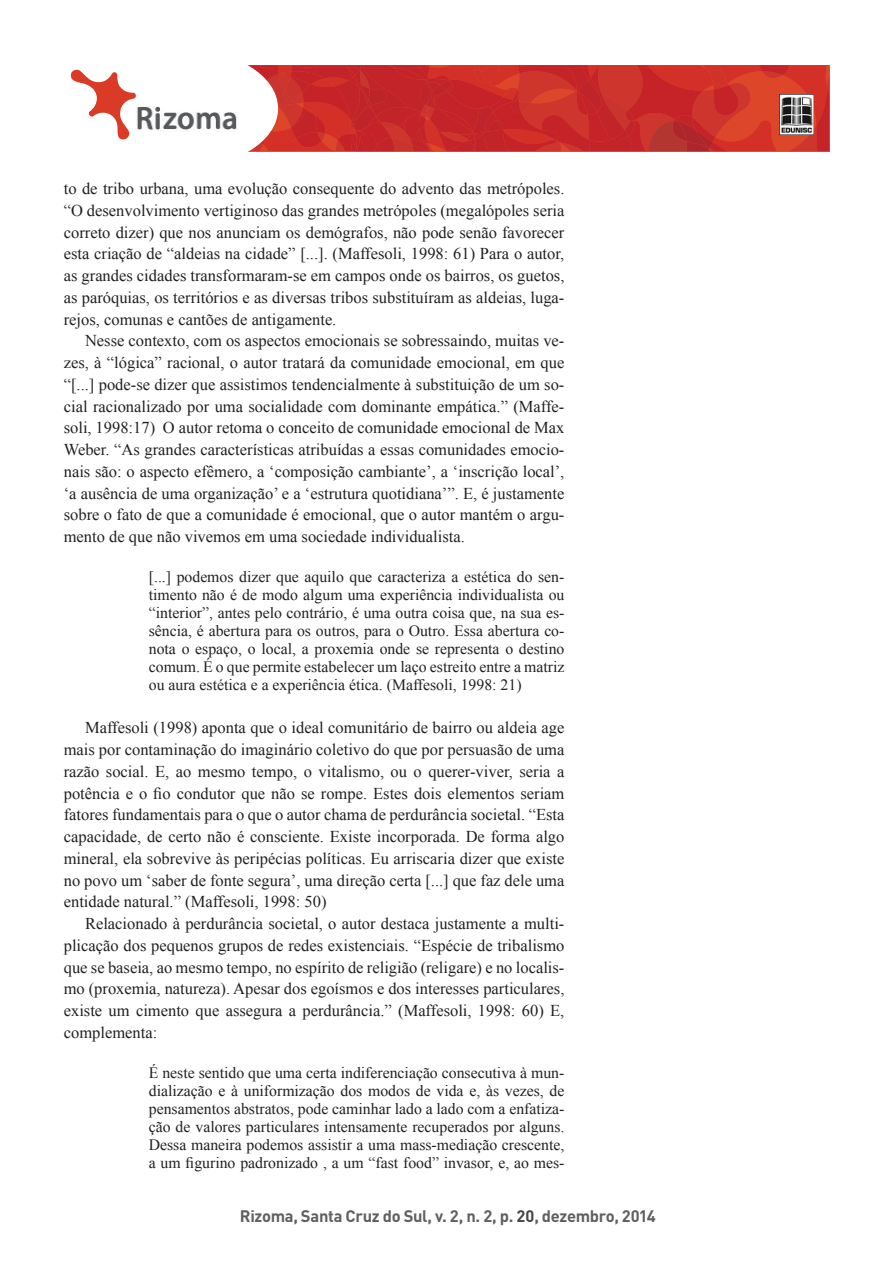
<style>
.page{position:relative;width:893px;height:1263px;background:#fff}
.page>*{position:absolute;margin:0;border:0;box-sizing:border-box;transform-origin:0 0}
.t1{font:16.5px/21.8px "Times New Roman";color:#231f20;text-align:justify}
.t2{font:700 16.5px "DIN Pro";letter-spacing:-.02em;color:#5f5f62}
.t3{font:15.75px/18px "Times New Roman";color:#231f20;text-align:justify}
.s1{color:#454647}
</style>
<div class="page">
<svg style="left:247px;top:65px;width:582px;height:87px;background:#cb2f2b"></svg>
<div style="left:88px;top:52px;width:187px;height:113px;background:#fff;border-radius:50%"></div>
<div style="left:85px;top:49px;width:193px;height:119px;border:6px solid #fff;border-radius:50%"></div>
<img style="left:780px;top:95px;width:33px;height:40px">
<img style="left:136px;top:107px;width:102px;height:24px">
<svg style="left:70px;top:69px;width:66px;height:71px"></svg>
<p class="t1" style="left:64px;top:177px;width:502px">to de tribo urbana, uma evolução consequente do advento das metrópoles. “O desenvolvimento vertiginoso das grandes metrópoles (megalópoles seria correto dizer) que nos anunciam os demógrafos, não pode senão favorecer esta criação de “aldeias na cidade” [...]. (Maffesoli, 1998: 61) Para o autor, as grandes cidades transformaram-se em campos onde os bairros, os guetos, as paróquias, os territórios e as diversas tribos substituíram as aldeias, luga&shy;rejos, comunas e cantões de antigamente.</p>
<p class="t1" style="left:64px;top:330px;width:502px;text-indent:21px">Nesse contexto, com os aspectos emocionais se sobressaindo, muitas ve&shy;zes, à “lógica” racional, o autor tratará da comunidade emocional, em que “[...] pode-se dizer que assistimos tendencialmente à substituição de um so&shy;cial racionalizado por uma socialidade com dominante empática.” (Maffe&shy;soli, 1998:17) O autor retoma o conceito de comunidade emocional de Max Weber. “As grandes características atribuídas a essas comunidades emocio&shy;nais são: o aspecto efêmero, a ‘composição cambiante’, a ‘inscrição local’, ‘a ausência de uma organização’ e a ‘estrutura quotidiana’”. E, é justamente sobre o fato de que a comunidade é emocional, que o autor mantém o argu&shy;mento de que não vivemos em uma sociedade individualista.</p>
<p class="t3" style="left:149px;top:567px;width:417px">[...] podemos dizer que aquilo que caracteriza a estética do sen&shy;timento não é de modo algum uma experiência individualista ou “interior”, antes pelo contrário, é uma outra coisa que, na sua es&shy;sência, é abertura para os outros, para o Outro. Essa abertura co&shy;nota o espaço, o local, a proxemia onde se representa o destino comum. É o que permite estabelecer um laço estreito entre a matriz ou aura estética e a experiência ética. (Maffesoli, 1998: 21)</p>
<p class="t1" style="left:64px;top:717px;width:502px;text-indent:21px">Maffesoli (1998) aponta que o ideal comunitário de bairro ou aldeia age mais por contaminação do imaginário coletivo do que por persuasão de uma razão social. E, ao mesmo tempo, o vitalismo, ou o querer-viver, seria a potência e o fio condutor que não se rompe. Estes dois elementos seriam fatores fundamentais para o que o autor chama de perdurância societal. “Esta capacidade, de certo não é consciente. Existe incorporada. De forma algo mineral, ela sobrevive às peripécias políticas. Eu arriscaria dizer que existe no povo um ‘saber de fonte segura’, uma direção certa [...] que faz dele uma entidade natural.” (Maffesoli, 1998: 50)</p>
<p class="t1" style="left:64px;top:912px;width:502px;text-indent:21px">Relacionado à perdurância societal, o autor destaca justamente a multi&shy;plicação dos pequenos grupos de redes existenciais. “Espécie de tribalismo que se baseia, ao mesmo tempo, no espírito de religião (religare) e no localis&shy;mo (proxemia, natureza). Apesar dos egoísmos e dos interesses particulares, existe um cimento que assegura a perdurância.” (Maffesoli, 1998: 60) E, complementa:</p>
<p class="t3" style="left:149px;top:1063px;width:417px">É neste sentido que uma certa indiferenciação consecutiva à mun&shy;dialização e à uniformização dos modos de vida e, às vezes, de pensamentos abstratos, pode caminhar lado a lado com a enfatiza&shy;ção de valores particulares intensamente recuperados por alguns.<br>Dessa maneira podemos assistir a uma mass-mediação crescente, a um figurino padronizado , a um “fast food” invasor, e, ao mes-</p>
<p class="t2" style="left:240px;top:1205px;width:417px">Rizoma, Santa Cruz do Sul, v. 2, n. 2, p. <span class="s1">20</span>, dezembro, 2014</p>
</div>
